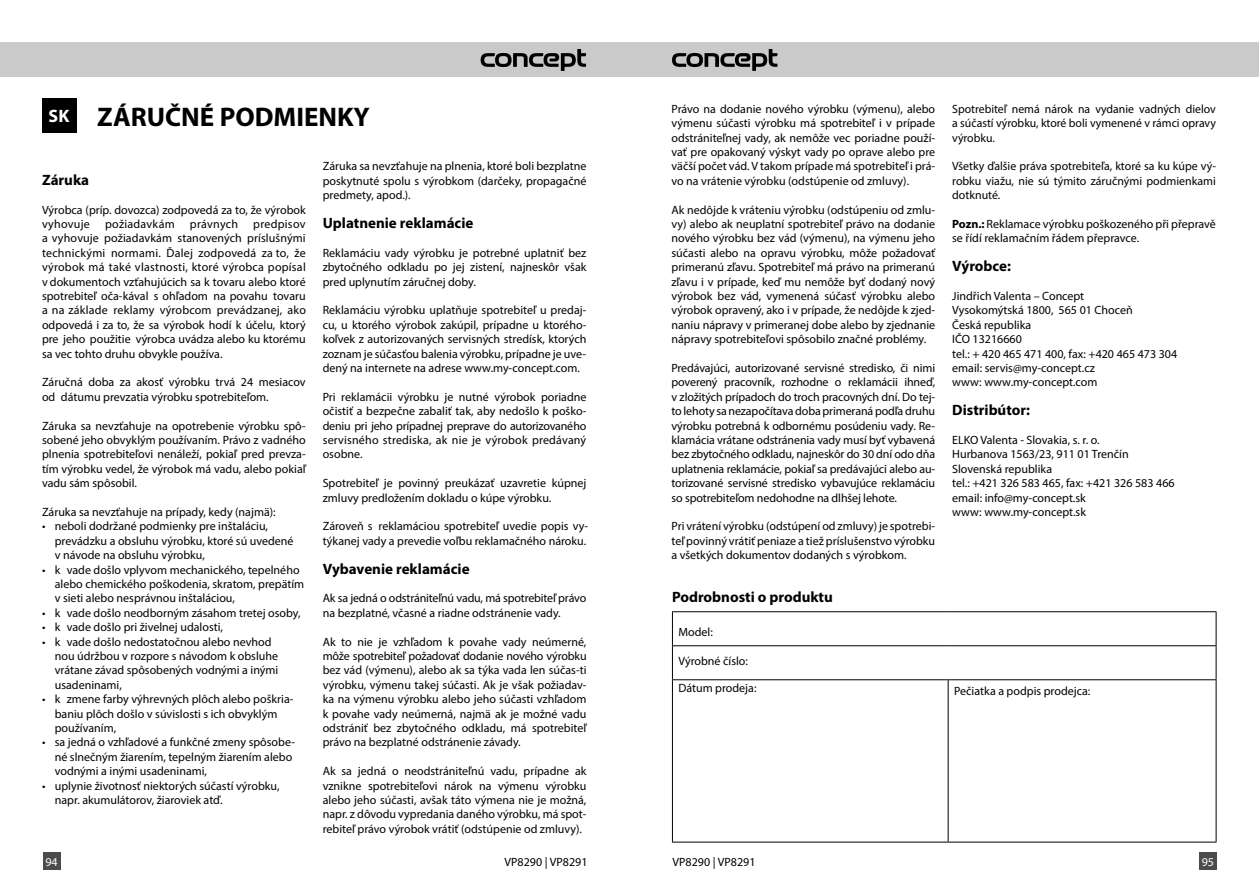
<style>
.page{position:relative;width:1259px;height:893px;background:#fff}
.page>*{position:absolute;margin:0;border:0;box-sizing:border-box;transform-origin:0 0}
.t1{font:700 27px "Myriad Pro";color:#000}
.t2{font:700 15px "Myriad Pro";color:#000}
.t3{font:12px/14.4px "Myriad Pro";color:#000;text-align:justify}
.t4{font:12px "Myriad Pro";letter-spacing:.025em;color:#000}
.t5{font:12px "Myriad Pro";letter-spacing:.02em;color:#000}
.t6{font:12px "Myriad Pro";color:#fff}
.s1{font-size:18px;color:#fff}
.s2{font-weight:700}
</style>
<div class="page">
<div style="left:1199px;top:853px;width:17px;height:17px;background:#4c4c4c"></div>
<div style="left:43px;top:853px;width:17px;height:17px;background:#4c4c4c"></div>
<hr style="left:672px;top:645px;width:276px;height:1px;background:#000">
<hr style="left:948px;top:645px;width:268px;height:1px;background:#000">
<hr style="left:947px;top:680px;width:1px;height:162px;background:#000">
<hr style="left:672px;top:680px;width:1px;height:162px;background:#000">
<hr style="left:1215px;top:680px;width:1px;height:162px;background:#000">
<hr style="left:672px;top:842px;width:276px;height:1px;background:#000">
<hr style="left:948px;top:842px;width:268px;height:1px;background:#000">
<hr style="left:672px;top:611px;width:276px;height:1px;background:#000">
<hr style="left:672px;top:612px;width:1px;height:33px;background:#000">
<hr style="left:948px;top:611px;width:268px;height:1px;background:#000">
<hr style="left:1215px;top:612px;width:1px;height:33px;background:#000">
<hr style="left:672px;top:646px;width:1px;height:33px;background:#000">
<hr style="left:1215px;top:646px;width:1px;height:33px;background:#000">
<hr style="left:672px;top:679px;width:276px;height:1px;background:#000">
<hr style="left:948px;top:679px;width:268px;height:1px;background:#000">
<div style="left:42px;top:98px;width:34px;height:34px;background:#000"></div>
<div style="left:0;top:43px;width:629px;height:34px;background:#cacaca"></div>
<div style="left:629px;top:43px;width:630px;height:34px;background:#cacaca"></div>
<svg style="left:480px;top:49px;width:106px;height:22px"></svg>
<svg style="left:672px;top:49px;width:105px;height:22px"></svg>
<h1 class="t1" style="left:49px;top:99px;width:322px"><span class="s1">SK</span> ZÁRUČNÉ PODMIENKY</h1>
<p class="t2" style="left:42px;top:170px;width:49px">Záruka</p>
<p class="t3" style="left:42px;top:202px;width:265px">Výrobca (príp. dovozca) zodpovedá za to, že výrobok vyhovuje</p>
<p class="t3" style="left:42px;top:217px;width:265px;text-indent:211px">predpisov a vyhovuje požiadavkám stanovených príslušnými technickými normami. Ďalej zodpovedá za to, že výrobok má také vlastnosti, ktoré výrobca popísal v dokumentoch vzťahujúcich sa k tovaru alebo ktoré spotrebiteľ oča-kával s ohľadom na povahu tovaru a na základe reklamy výrobcom prevádzanej, ako odpovedá i za to, že sa výrobok hodí k účelu, ktorý pre jeho použitie výrobca uvádza alebo ku ktorému sa vec tohto druhu obvykle používa.</p>
<p class="t3" style="left:42px;top:375px;width:265px">Záručná doba za akosť výrobku trvá 24 mesiacov od dátumu prevzatia výrobku spotrebiteľom.</p>
<p class="t3" style="left:42px;top:418px;width:265px">Záruka sa nevzťahuje na opotrebenie výrobku spô&shy;sobené jeho obvyklým používaním. Právo z vadného plnenia spotrebiteľovi nenáleží, pokiaľ pred prevza&shy;tím výrobku vedel, že výrobok má vadu, alebo pokiaľ vadu sám spôsobil.</p>
<p class="t3" style="left:42px;top:505px;width:235px">Záruka sa nevzťahuje na prípady, kedy (najmä):</p>
<p class="t3" style="left:55px;top:519px;width:240px;text-align:left;text-indent:-13px">• neboli dodržané podmienky pre inštaláciu, prevádzku a obsluhu výrobku, ktoré sú uvedené v návode na obsluhu výrobku,</p>
<p class="t3" style="left:55px;top:562px;width:251px;text-align:left;text-indent:-13px">• k vade došlo vplyvom mechanického, tepelného alebo chemického poškodenia, skratom, prepätím v sieti alebo nesprávnou inštaláciou,</p>
<p class="t3" style="left:42px;top:605px;width:260px">• k vade došlo neodborným zásahom tretej osoby,</p>
<p class="t3" style="left:42px;top:620px;width:182px">• k vade došlo pri živelnej udalosti,</p>
<p class="t3" style="left:55px;top:634px;width:225px;text-align:left;text-indent:-13px">• k vade došlo nedostatočnou alebo nevhod nou údržbou v rozpore s návodom k obsluhe vrátane závad spôsobených vodnými a inými usadeninami,</p>
<p class="t3" style="left:55px;top:692px;width:240px;text-align:left;text-indent:-13px">• k zmene farby výhrevných plôch alebo poškria&shy;baniu plôch došlo v súvislosti s ich obvyklým používaním,</p>
<p class="t3" style="left:55px;top:735px;width:242px;text-align:left;text-indent:-13px">• sa jedná o vzhľadové a funkčné zmeny spôsobe&shy;né slnečným žiarením, tepelným žiarením alebo vodnými a inými usadeninami,</p>
<p class="t3" style="left:55px;top:778px;width:226px;text-indent:-13px">• uplynie životnosť niektorých súčastí výrobku, napr. akumulátorov, žiaroviek atď.</p>
<p class="t4" style="left:105px;top:216px;width:71px">požiadavkám</p>
<p class="t5" style="left:190px;top:216px;width:50px">právnych</p>
<p class="t3" style="left:323px;top:159px;width:265px">Záruka sa nevzťahuje na plnenia, ktoré boli bezplatne poskytnuté spolu s výrobkom (darčeky, propagačné predmety, apod.).</p>
<p class="t2" style="left:323px;top:213px;width:152px">Uplatnenie reklamácie</p>
<p class="t3" style="left:323px;top:245px;width:265px">Reklamáciu vady výrobku je potrebné uplatniť bez zbytočného odkladu po jej zistení, najneskôr však pred uplynutím záručnej doby.</p>
<p class="t3" style="left:323px;top:303px;width:265px">Reklamáciu výrobku uplatňuje spotrebiteľ u predaj&shy;cu, u ktorého výrobok zakúpil, prípadne u ktorého&shy;koľvek z autorizovaných servisných stredísk, ktorých zoznam je súčasťou balenia výrobku, prípadne je uve&shy;dený na internete na adrese www.my-concept.com.</p>
<p class="t3" style="left:323px;top:389px;width:265px">Pri reklamácii výrobku je nutné výrobok poriadne očistiť a bezpečne zabaliť tak, aby nedošlo k poško&shy;deniu pri jeho prípadnej preprave do autorizovaného servisného strediska, ak nie je výrobok predávaný osobne.</p>
<p class="t3" style="left:323px;top:476px;width:265px">Spotrebiteľ je povinný preukázať uzavretie kúpnej zmluvy predložením dokladu o kúpe výrobku.</p>
<p class="t3" style="left:323px;top:519px;width:267px">Zároveň s reklamáciou spotrebiteľ uvedie popis vy&shy;týkanej vady a prevedie voľbu reklamačného nároku.</p>
<p class="t2" style="left:323px;top:559px;width:148px">Vybavenie reklamácie</p>
<p class="t3" style="left:323px;top:591px;width:265px">Ak sa jedná o odstrániteľnú vadu, má spotrebiteľ právo na bezplatné, včasné a riadne odstránenie vady.</p>
<p class="t3" style="left:323px;top:634px;width:265px">Ak to nie je vzhľadom k povahe vady neúmerné, môže spotrebiteľ požadovať dodanie nového výrobku bez vád (výmenu), alebo ak sa týka vada len súčas-ti výrobku, výmenu takej súčasti. Ak je však požiadav&shy;ka na výmenu výrobku alebo jeho súčasti vzhľadom k povahe vady neúmerná, najmä ak je možné vadu odstrániť bez zbytočného odkladu, má spotrebiteľ právo na bezplatné odstránenie závady.</p>
<p class="t3" style="left:323px;top:764px;width:265px">Ak sa jedná o neodstrániteľnú vadu, prípadne ak vznikne spotrebiteľovi nárok na výmenu výrobku alebo jeho súčasti, avšak táto výmena nie je možná, napr. z dôvodu vypredania daného výrobku, má spot&shy;rebiteľ právo výrobok vrátiť (odstúpenie od zmluvy).</p>
<p class="t3" style="left:671px;top:101px;width:265px">Právo na dodanie nového výrobku (výmenu), alebo výmenu súčasti výrobku má spotrebiteľ i v prípade odstrániteľnej vady, ak nemôže vec poriadne použí&shy;vať pre opakovaný výskyt vady po oprave alebo pre väčší počet vád. V takom prípade má spotrebiteľ i prá&shy;vo na vrátenie výrobku (odstúpenie od zmluvy).</p>
<p class="t3" style="left:671px;top:202px;width:265px">Ak nedôjde k vráteniu výrobku (odstúpeniu od zmlu&shy;vy) alebo ak neuplatní spotrebiteľ právo na dodanie nového výrobku bez vád (výmenu), na výmenu jeho súčasti alebo na opravu výrobku, môže požadovať primeranú zľavu. Spotrebiteľ má právo na primeranú zľavu i v prípade, keď mu nemôže byť dodaný nový výrobok bez vád, vymenená súčasť výrobku alebo výrobok opravený, ako i v prípade, že nedôjde k zjed&shy;naniu nápravy v primeranej dobe alebo by zjednanie nápravy spotrebiteľovi spôsobilo značné problémy.</p>
<p class="t3" style="left:671px;top:361px;width:265px">Predávajúci, autorizované servisné stredisko, či nimi poverený pracovník, rozhodne o reklamácii ihneď, v zložitých prípadoch do troch pracovných dní. Do tej&shy;to lehoty sa nezapočítava doba primeraná podľa druhu výrobku potrebná k odbornému posúdeniu vady. Re&shy;klamácia vrátane odstránenia vady musí byť vybavená bez zbytočného odkladu, najneskôr do 30 dní odo dňa uplatnenia reklamácie, pokiaľ sa predávajúci alebo au&shy;torizované servisné stredisko vybavujúce reklamáciu so spotrebiteľom nedohodne na dlhšej lehote.</p>
<p class="t3" style="left:671px;top:519px;width:265px">Pri vrátení výrobku (odstúpení od zmluvy) je spotrebi&shy;teľ povinný vrátiť peniaze a tiež príslušenstvo výrobku a všetkých dokumentov dodaných s výrobkom.</p>
<p class="t3" style="left:952px;top:101px;width:265px">Spotrebiteľ nemá nárok na vydanie vadných dielov a súčastí výrobku, ktoré boli vymenené v rámci opravy výrobku.</p>
<p class="t3" style="left:952px;top:159px;width:265px">Všetky ďalšie práva spotrebiteľa, ktoré sa ku kúpe vý&shy;robku viažu, nie sú týmito záručnými podmienkami dotknuté.</p>
<p class="t3" style="left:952px;top:217px;width:265px"><span class="s2">Pozn.:</span> Reklamace výrobku poškozeného při přepravě se řídí reklamačním řádem přepravce.</p>
<p class="t2" style="left:952px;top:256px;width:60px">Výrobce:</p>
<p class="t3" style="left:952px;top:288px;width:226px;text-align:left">Jindřich Valenta – Concept<br>Vysokomýtská 1800, 565 01 Choceň<br>Česká republika<br>IČO 13216660<br>tel.: + 420 465 471 400, fax: +420 465 473 304 email: servis@my-concept.cz<br>www: www.my-concept.com</p>
<p class="t2" style="left:952px;top:400px;width:79px">Distribútor:</p>
<p class="t3" style="left:952px;top:432px;width:224px;text-align:left">ELKO Valenta - Slovakia, s. r. o.<br>Hurbanova 1563/23, 911 01 Trenčín<br>Slovenská republika<br>tel.: +421 326 583 465, fax: +421 326 583 466 email: info@my-concept.sk<br>www: www.my-concept.sk</p>
<p class="t2" style="left:672px;top:587px;width:162px">Podrobnosti o produktu</p>
<p class="t3" style="left:678px;top:624px;width:36px">Model:</p>
<p class="t3" style="left:678px;top:653px;width:71px">Výrobné číslo:</p>
<p class="t3" style="left:678px;top:681px;width:80px">Dátum prodeja:</p>
<p class="t3" style="left:954px;top:683px;width:138px">Pečiatka a podpis prodejca:</p>
<p class="t6" style="left:45px;top:854px;width:14px">94</p>
<p class="t3" style="left:504px;top:854px;width:84px">VP8290 | VP8291</p>
<p class="t3" style="left:672px;top:854px;width:84px">VP8290 | VP8291</p>
<p class="t6" style="left:1201px;top:854px;width:14px">95</p>
</div>
